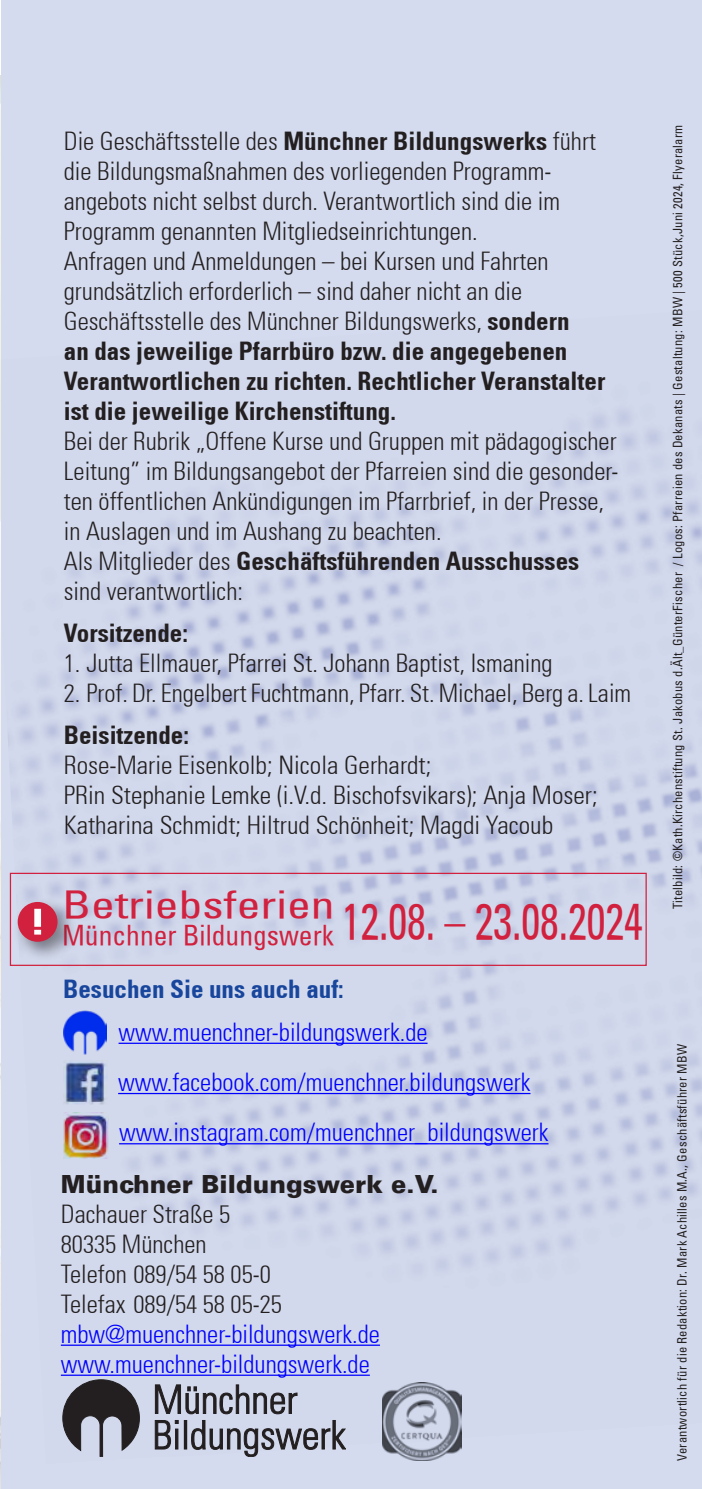
<style>
.page{position:relative;width:702px;height:1489px;background:#fff}
.page>*{position:absolute;margin:0;border:0;box-sizing:border-box;transform-origin:0 0}
.Subheadline{font:condensed 50px "Univers";color:#d1213e;scale:.84 1}
.Subheadline-2{font:condensed 37.5px "Univers";color:#d1213e;scale:1.27 1}
.Subheadline-3{font:condensed 27.5px "Univers";color:#d1213e}
.Fließtext_linksbündig{font:300 condensed 25px/30px "Univers";color:#231f20}
.Fließtext_linksbündig-2{font:700 condensed 25px/30px "Univers";color:#231f20}
.Fließtext_Block{font:300 condensed 25px "Univers";color:#231f20}
.t1{font:300 condensed 25px/30px "Univers";color:#00f}
.t2{font:900 25px/30px "Univers LT";color:#231f20}
.t3{font:700 condensed 25px "Univers";color:#18469d}
.Text{font:condensed 12.5px "Univers";letter-spacing:.02em;color:#231f20}
.s1{font-weight:700}
.s2{font-weight:300}
.s3{font-family:"Univers";font-weight:300;font-stretch:condensed}
</style>
<div class="page">
<div style="left:1px;top:0;width:701px;height:1488px;background:#d4dbee"></div>
<img style="left:0;top:268px;width:702px;height:1199px">
<hr style="left:61px;top:1344px;width:319px;height:1px;background:#00f">
<hr style="left:61px;top:1374px;width:309px;height:1px;background:#00f">
<svg style="left:62px;top:1379px;width:78px;height:77px"></svg>
<svg style="left:155px;top:1419px;width:23px;height:29px"></svg>
<div style="left:184px;top:1420px;width:3px;height:28px;border:1px solid #231f20"></div>
<svg style="left:191px;top:1419px;width:155px;height:37px"></svg>
<svg style="left:155px;top:1384px;width:142px;height:29px"></svg>
<img style="left:383px;top:1382px;width:78px;height:78px">
<hr style="left:118px;top:1042px;width:309px;height:1px;background:#00f">
<hr style="left:118px;top:1092px;width:412px;height:2px;background:#00f">
<hr style="left:119px;top:1143px;width:429px;height:1px;background:#00f">
<img style="left:63px;top:1112px;width:45px;height:46px">
<img style="left:64px;top:1010px;width:43px;height:44px">
<img style="left:63px;top:1060px;width:44px;height:44px">
<div style="left:12px;top:896px;width:66px;height:66px;background:#231f20;opacity:.5"></div>
<div style="left:18px;top:901px;width:40px;height:40px;background:#d1213e;border-radius:50%"></div>
<svg style="left:34px;top:929px;width:7px;height:5px"></svg>
<div style="left:34px;top:908px;width:7px;height:18px;background:#fff"></div>
<div style="left:10px;top:872px;width:636px;height:93px;border:1px solid #d1213e"></div>
<p class="Fließtext_linksbündig" style="left:64px;top:126px;width:533px">Die Geschäftsstelle des <span class="s1">Münchner Bildungswerks</span> führt die Bildungsmaßnahmen des vorliegenden Programm&shy;angebots nicht selbst durch. Verantwortlich sind die im Programm genannten Mitgliedseinrichtungen.</p>
<p class="Fließtext_linksbündig-2" style="left:64px;top:246px;width:543px"><span class="s2">Anfragen und Anmeldungen – bei Kursen und Fahrten grundsätzlich erforderlich – sind daher nicht an die Geschäftsstelle des Münchner Bildungswerks,</span> sondern<br>an das jeweilige Pfarrbüro bzw. die angegebenen Verantwortlichen zu richten. Rechtlicher Veranstalter ist die jeweilige Kirchenstiftung.</p>
<p class="Fließtext_linksbündig" style="left:64px;top:426px;width:556px">Bei der Rubrik „Offene Kurse und Gruppen mit pädagogischer Leitung” im Bildungsangebot der Pfarreien sind die gesonder&shy;ten öffentlichen Ankündigungen im Pfarrbrief, in der Presse, in Auslagen und im Aushang zu beachten.</p>
<p class="Fließtext_linksbündig" style="left:64px;top:546px;width:517px">Als Mitglieder des <span class="s1">Geschäftsführenden Ausschusses </span>sind verantwortlich:</p>
<p class="Fließtext_linksbündig-2" style="left:64px;top:618px;width:126px">Vorsitzende:</p>
<p class="Fließtext_Block" style="left:64px;top:648px;width:490px">1. Jutta Ellmauer, Pfarrei St. Johann Baptist, Ismaning</p>
<p class="Fließtext_Block" style="left:64px;top:678px;width:569px">2. Prof. Dr. Engelbert Fuchtmann, Pfarr. St. Michael, Berg a. Laim</p>
<p class="Fließtext_linksbündig-2" style="left:64px;top:719px;width:126px">Beisitzende:</p>
<p class="Fließtext_Block" style="left:64px;top:750px;width:369px">Rose-Marie Eisenkolb; Nicola Gerhardt;</p>
<p class="Fließtext_Block" style="left:64px;top:780px;width:535px">PRin Stephanie Lemke (i.V.d. Bischofsvikars); Anja Moser;</p>
<p class="Fließtext_Block" style="left:64px;top:810px;width:491px">Katharina Schmidt; Hiltrud Schönheit; Magdi Yacoub</p>
<p class="Subheadline-2" style="left:62px;top:880px;width:216px">Betriebsferien</p>
<p class="Subheadline-3" style="left:62px;top:917px;width:273px">Münchner Bildungswerk</p>
<p class="Subheadline" style="left:342px;top:889px;width:360px">12.08. – 23.08.2024</p>
<p class="t3" style="left:63px;top:973px;width:282px">Besuchen Sie uns auch auf:</p>
<p class="t1" style="left:118px;top:1016px;width:310px">www.muenchner-bildungswerk.de</p>
<p class="t1" style="left:118px;top:1067px;width:414px">www.facebook.com/muenchner.bildungswerk</p>
<p class="t1" style="left:119px;top:1117px;width:431px">www.instagram.com/muenchner_bildungswerk</p>
<p class="t2" style="left:61px;top:1168px;width:379px">Münchner Bildungswerk e.V.<br><span class="s3">Dachauer Straße 5</span></p>
<p class="Fließtext_linksbündig" style="left:61px;top:1228px;width:211px">80335 München<br>Telefon 089/54 58 05-0</p>
<p class="Fließtext_linksbündig" style="left:61px;top:1288px;width:222px">Telefax 089/54 58 05-25</p>
<p class="t1" style="left:61px;top:1318px;width:320px">mbw@muenchner-bildungswerk.de www.muenchner-bildungswerk.de</p>
<p class="Text" style="left:669px;top:908px;width:785px;rotate:-90deg">Titelbild: ©Kath.Kirchenstiftung St. Jakobus d.Ält_GünterFischer / Logos: Pfarreien des Dekanats | Gestaltung: MBW | 500 Stück,Juni 2024, Flyeralarm</p>
<p class="Text" style="left:674px;top:1460px;width:418px;rotate:-90deg">Verantwortlich für die Redaktion: Dr. Mark Achilles M.A., Geschäftsführer MBW</p>
</div>
